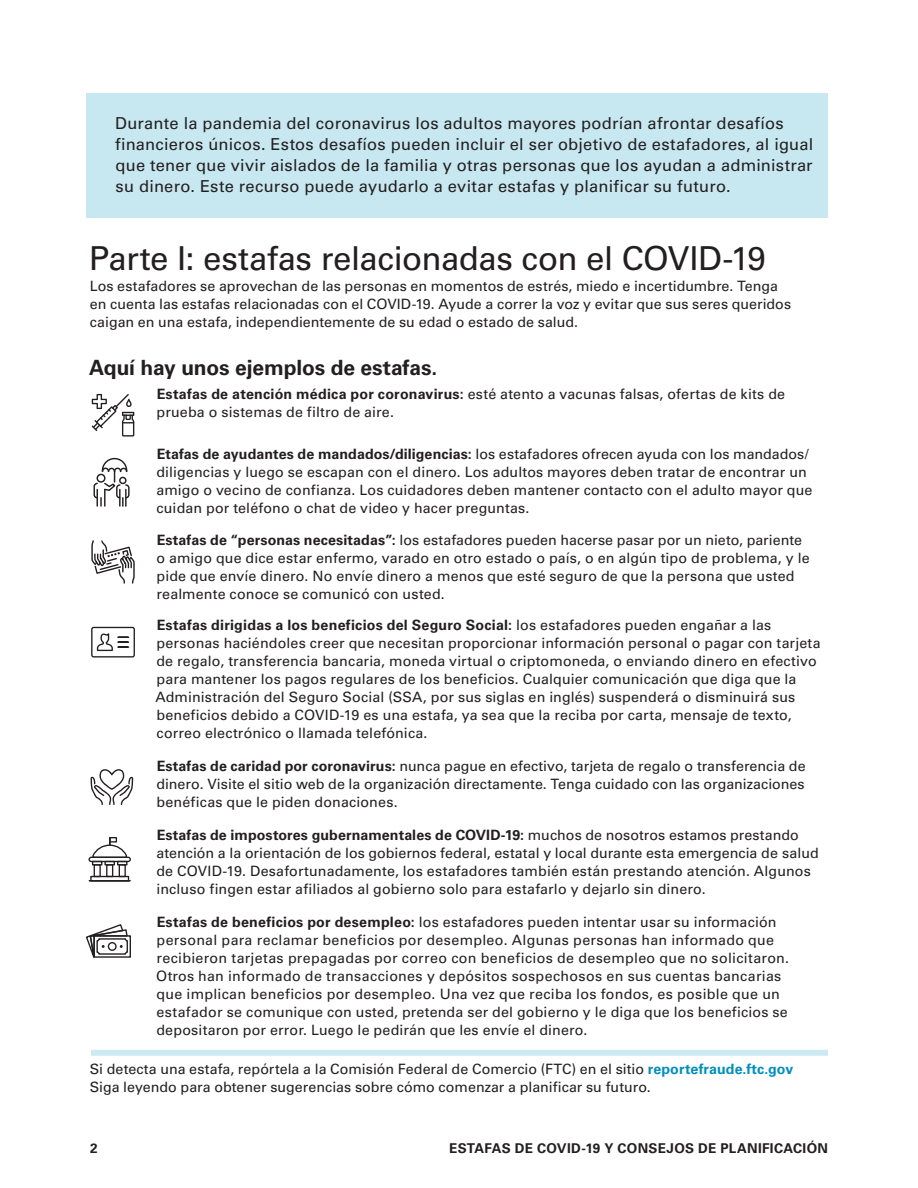
<style>
.page{position:relative;width:918px;height:1188px;background:#fff}
.page>*{position:absolute;margin:0;border:0;box-sizing:border-box;transform-origin:0 0}
.head_2{font:33px "Univers LT Std";letter-spacing:-.015em;color:#231f20}
.t1{font:700 21px "Univers LT Std";letter-spacing:-.005em;color:#231f20}
.t2{font:16.5px/21px "Univers LT Std";letter-spacing:.015em;color:#231f20}
.bold_to{font:14.25px/18px "Univers LT Std";letter-spacing:.01em;color:#231f20}
.body{font:14.25px "Univers LT Std";color:#231f20}
.t3{font:700 13.5px "Univers LT Std";letter-spacing:.02em;color:#231f20}
.s1{font-weight:700}
.s2{font-weight:700;color:#008fbe}
</style>
<div class="page">
<div style="left:87px;top:93px;width:741px;height:125px;background:#c8e8f1"></div>
<svg style="left:92px;top:394px;width:42px;height:43px"></svg>
<svg style="left:93px;top:458px;width:37px;height:48px"></svg>
<svg style="left:91px;top:540px;width:44px;height:44px"></svg>
<div style="left:91px;top:627px;width:44px;height:31px;border:1px solid #231f20;border-radius:2px"></div>
<svg style="left:96px;top:633px;width:34px;height:19px"></svg>
<svg style="left:91px;top:769px;width:42px;height:36px"></svg>
<div style="left:90px;top:876px;width:39px;height:5px;border:1px solid #231f20"></div>
<hr style="left:89px;top:880px;width:41px;height:1px;background:#231f20">
<div style="left:109px;top:837px;width:8px;height:6px;border:1px solid #231f20"></div>
<div style="left:106px;top:864px;width:7px;height:13px;border:1px solid #231f20"></div>
<div style="left:94px;top:864px;width:7px;height:13px;border:1px solid #231f20"></div>
<div style="left:119px;top:864px;width:7px;height:13px;border:1px solid #231f20"></div>
<svg style="left:88px;top:838px;width:43px;height:28px"></svg>
<div style="left:93px;top:935px;width:38px;height:23px;border:1px solid #231f20"></div>
<svg style="left:86px;top:924px;width:43px;height:34px"></svg>
<div style="left:91px;top:1050px;width:737px;height:6px;background:#cde9f2"></div>
<p class="t2" style="left:115px;top:113px;width:700px">Durante la pandemia del coronavirus los adultos mayores podrían afrontar desafíos financieros únicos. Estos desafíos pueden incluir el ser objetivo de estafadores, al igual que tener que vivir aislados de la familia y otras personas que los ayudan a administrar su dinero. Este recurso puede ayudarlo a evitar estafas y planificar su futuro.</p>
<h2 class="head_2" style="left:89px;top:239px;width:678px">Parte I: estafas relacionadas con el COVID-19</h2>
<p class="bold_to" style="left:90px;top:277px;width:703px">Los estafadores se aprovechan de las personas en momentos de estrés, miedo e incertidumbre. Tenga en cuenta las estafas relacionadas con el COVID-19. Ayude a correr la voz y evitar que sus seres queridos caigan en una estafa, independientemente de su edad o estado de salud.</p>
<h3 class="t1" style="left:89px;top:356px;width:350px">Aquí hay unos ejemplos de estafas.</h3>
<p class="bold_to" style="left:157px;top:385px;width:630px"><span class="s1">Estafas de atención médica por coronavirus:</span> esté atento a vacunas falsas, ofertas de kits de prueba o sistemas de filtro de aire.</p>
<p class="bold_to" style="left:156px;top:445px;width:658px"><span class="s1">Etafas de ayudantes de mandados/diligencias:</span> los estafadores ofrecen ayuda con los mandados/ diligencias y luego se escapan con el dinero. Los adultos mayores deben tratar de encontrar un amigo o vecino de confianza. Los cuidadores deben mantener contacto con el adulto mayor que cuidan por teléfono o chat de video y hacer preguntas.</p>
<p class="bold_to" style="left:156px;top:531px;width:655px"><span class="s1">Estafas de “personas necesitadas”:</span> los estafadores pueden hacerse pasar por un nieto, pariente o amigo que dice estar enfermo, varado en otro estado o país, o en algún tipo de problema, y le pide que envíe dinero. No envíe dinero a menos que esté seguro de que la persona que usted realmente conoce se comunicó con usted.</p>
<p class="bold_to" style="left:155px;top:616px;width:667px"><span class="s1">Estafas dirigidas a los beneficios del Seguro Social:</span> los estafadores pueden engañar a las personas haciéndoles creer que necesitan proporcionar información personal o pagar con tarjeta de regalo, transferencia bancaria, moneda virtual o criptomoneda, o enviando dinero en efectivo para mantener los pagos regulares de los beneficios. Cualquier comunicación que diga que la Administración del Seguro Social (SSA, por sus siglas en inglés) suspenderá o disminuirá sus beneficios debido a COVID-19 es una estafa, ya sea que la reciba por carta, mensaje de texto, correo electrónico o llamada telefónica.</p>
<p class="bold_to" style="left:156px;top:757px;width:651px;text-align:justify"><span class="s1">Estafas de caridad por coronavirus:</span> nunca pague en efectivo, tarjeta de regalo o transferencia de dinero. Visite el sitio web de la organización directamente. Tenga cuidado con las organizaciones benéficas que le piden donaciones.</p>
<p class="bold_to" style="left:156px;top:826px;width:664px"><span class="s1">Estafas de impostores gubernamentales de COVID-19:</span> muchos de nosotros estamos prestando atención a la orientación de los gobiernos federal, estatal y local durante esta emergencia de salud de COVID-19. Desafortunadamente, los estafadores también están prestando atención. Algunos incluso fingen estar afiliados al gobierno solo para estafarlo y dejarlo sin dinero.</p>
<p class="bold_to" style="left:156px;top:913px;width:635px"><span class="s1">Estafas de beneficios por desempleo:</span> los estafadores pueden intentar usar su información personal para reclamar beneficios por desempleo. Algunas personas han informado que recibieron tarjetas prepagadas por correo con beneficios de desempleo que no solicitaron.<br>Otros han informado de transacciones y depósitos sospechosos en sus cuentas bancarias que implican beneficios por desempleo. Una vez que reciba los fondos, es posible que un estafador se comunique con usted, pretenda ser del gobierno y le diga que los beneficios se depositaron por error. Luego le pedirán que les envíe el dinero.</p>
<p class="body" style="left:90px;top:1061px;width:705px">Si detecta una estafa, repórtela a la Comisión Federal de Comercio (FTC) en el sitio <span class="s2">reportefraude.ftc.gov</span></p>
<p class="body" style="left:90px;top:1079px;width:563px">Siga leyendo para obtener sugerencias sobre cómo comenzar a planificar su futuro.</p>
<p class="t3" style="left:90px;top:1141px;width:9px">2</p>
<p class="t3" style="left:449px;top:1141px;width:380px">ESTAFAS DE COVID-19 Y CONSEJOS DE PLANIFICACIÓN</p>
</div>
